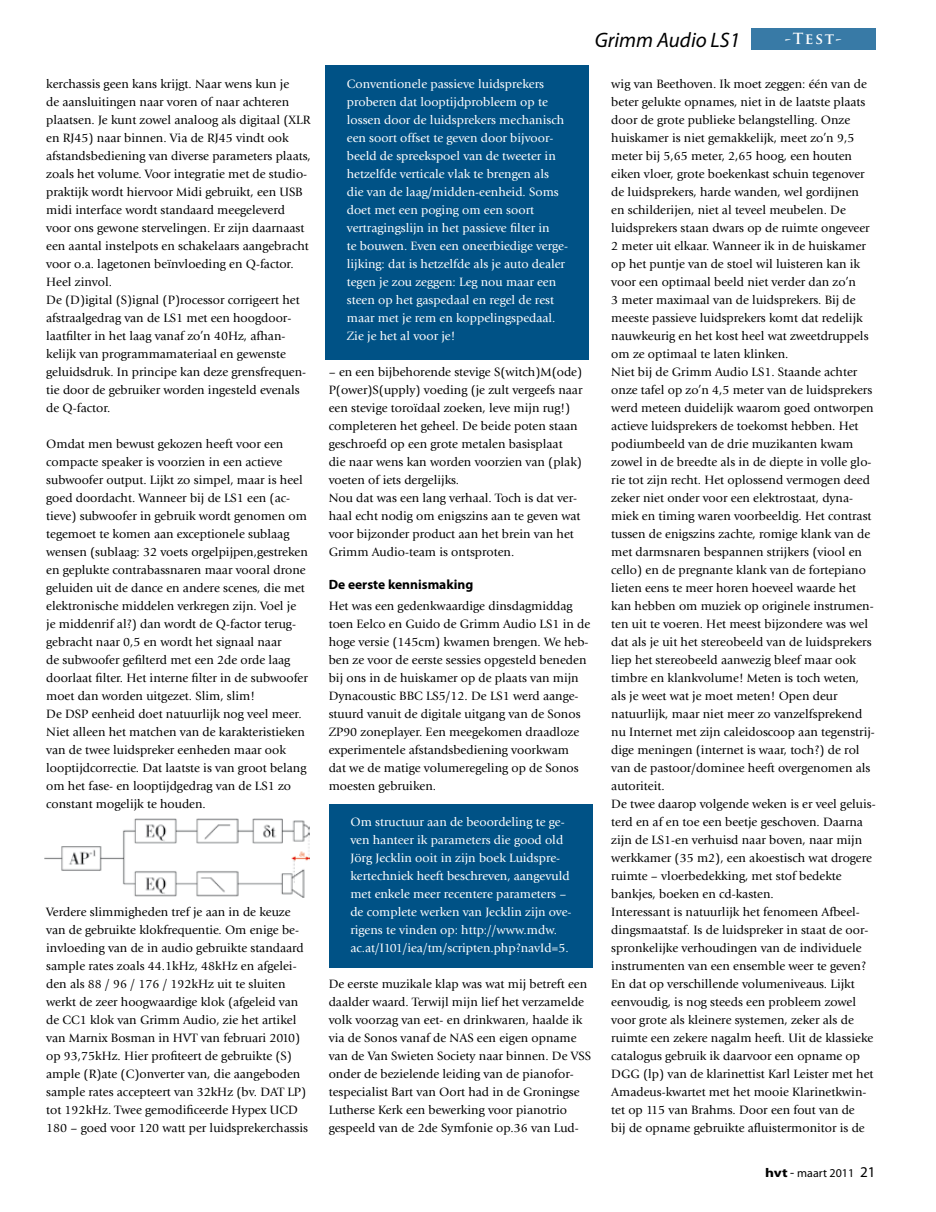
<style>
.page{position:relative;width:936px;height:1212px;background:#fff}
.page>*{position:absolute;margin:0;border:0;box-sizing:border-box;transform-origin:0 0}
.t1{font:italic 21px "Myriad Pro";color:#000}
.t2{font:700 15px "Trajan Pro";color:#fff}
.t3{font:700 13.5px "Myriad Pro";color:#000}
.t4{font:12.6px/18px "Giovanni Std";color:#000}
.t5{font:12.6px/18px "Giovanni Std";color:#fff}
.t6{font:12px "Myriad Pro";color:#000}
.s1{font-weight:700;font-size:12.75px}
.s2{font-size:13.5px}
.s3{font-size:15px}
</style>
<div class="page">
<div style="left:751px;top:28px;width:124px;height:22px;background:#387aa6"></div>
<div style="left:325px;top:65px;width:264px;height:294px;background:#005286"></div>
<div style="left:329px;top:804px;width:264px;height:163px;background:#005286"></div>
<img style="left:44px;top:819px;width:266px;height:78px">
<p class="t4" style="left:46px;top:75px;width:266px">kerchassis geen kans krijgt. Naar wens kun je<br>de aansluitingen naar voren of naar achteren plaatsen. Je kunt zowel analoog als digitaal (XLR en RJ45) naar binnen. Via de RJ45 vindt ook afstandsbediening van diverse parameters plaats, zoals het volume. Voor integratie met de studio&shy;praktijk wordt hiervoor Midi gebruikt, een USB midi interface wordt standaard meegeleverd voor ons gewone stervelingen. Er zijn daarnaast een aantal instelpots en schakelaars aangebracht voor o.a. lagetonen beïnvloeding en Q-factor.<br>Heel zinvol.<br>De (D)igital (S)ignal (P)rocessor corrigeert het afstraalgedrag van de LS1 met een hoogdoor&shy;laatfilter in het laag vanaf zo’n 40Hz, afhan&shy;kelijk van programmamateriaal en gewenste geluidsdruk. In principe kan deze grensfrequen&shy;tie door de gebruiker worden ingesteld evenals de Q-factor.</p>
<p class="t4" style="left:46px;top:435px;width:263px">Omdat men bewust gekozen heeft voor een compacte speaker is voorzien in een actieve subwoofer output. Lijkt zo simpel, maar is heel goed doordacht. Wanneer bij de LS1 een (ac&shy;tieve) subwoofer in gebruik wordt genomen om tegemoet te komen aan exceptionele sublaag wensen (sublaag: 32 voets orgelpijpen,gestreken en geplukte contrabassnaren maar vooral drone geluiden uit de dance en andere scenes, die met elektronische middelen verkregen zijn. Voel je je middenrif al?) dan wordt de Q-factor terug&shy;gebracht naar 0,5 en wordt het signaal naar<br>de subwoofer gefilterd met een 2de orde laag doorlaat filter. Het interne filter in de subwoofer moet dan worden uitgezet. Slim, slim!<br>De DSP eenheid doet natuurlijk nog veel meer.<br>Niet alleen het matchen van de karakteristieken van de twee luidspreker eenheden maar ook looptijdcorrectie. Dat laatste is van groot belang om het fase- en looptijdgedrag van de LS1 zo constant mogelijk te houden.</p>
<p class="t4" style="left:46px;top:903px;width:263px">Verdere slimmigheden tref je aan in de keuze van de gebruikte klokfrequentie. Om enige be&shy;ïnvloeding van de in audio gebruikte standaard sample rates zoals 44.1kHz, 48kHz en afgelei&shy;den als 88 / 96 / 176 / 192kHz uit te sluiten werkt de zeer hoogwaardige klok (afgeleid van de CC1 klok van Grimm Audio, zie het artikel van Marnix Bosman in HVT van februari 2010) op 93,75kHz. Hier profiteert de gebruikte (S) ample (R)ate (C)onverter van, die aangeboden sample rates accepteert van 32kHz (bv. DAT LP) tot 192kHz. Twee gemodificeerde Hypex UCD 180 – goed voor 120 watt per luidsprekerchassis</p>
<h1 class="t1" style="left:594px;top:27px;width:147px">Grimm Audio LS1</h1>
<p class="t2" style="left:784px;top:29px;width:58px">-Test-</p>
<p class="t5" style="left:347px;top:75px;width:223px">Conventionele passieve luidsprekers proberen dat looptijdprobleem op te lossen door de luidsprekers mechanisch een soort offset te geven door bijvoor&shy;beeld de spreekspoel van de tweeter in hetzelfde verticale vlak te brengen als die van de laag/midden-eenheid. Soms doet met een poging om een soort vertragingslijn in het passieve filter in<br>te bouwen. Even een oneerbiedige verge&shy;lijking: dat is hetzelfde als je auto dealer tegen je zou zeggen: Leg nou maar een steen op het gaspedaal en regel de rest maar met je rem en koppelingspedaal.<br>Zie je het al voor je!</p>
<p class="t4" style="left:329px;top:363px;width:255px">– en een bijbehorende stevige S(witch)M(ode)<br>P(ower)S(upply) voeding (je zult vergeefs naar een stevige toroïdaal zoeken, leve mijn rug!) completeren het geheel. De beide poten staan geschroefd op een grote metalen basisplaat die naar wens kan worden voorzien van (plak) voeten of iets dergelijks.<br>Nou dat was een lang verhaal. Toch is dat ver&shy;haal echt nodig om enigszins aan te geven wat voor bijzonder product aan het brein van het Grimm Audio-team is ontsproten.</p>
<p class="t3" style="left:329px;top:575px;width:146px">De eerste kennismaking</p>
<p class="t4" style="left:329px;top:597px;width:263px">Het was een gedenkwaardige dinsdagmiddag toen Eelco en Guido de Grimm Audio LS1 in de hoge versie (145cm) kwamen brengen. We heb&shy;ben ze voor de eerste sessies opgesteld beneden bij ons in de huiskamer op de plaats van mijn Dynacoustic BBC LS5/12. De LS1 werd aange&shy;stuurd vanuit de digitale uitgang van de Sonos ZP90 zoneplayer. Een meegekomen draadloze experimentele afstandsbediening voorkwam<br>dat we de matige volumeregeling op de Sonos moesten gebruiken.</p>
<p class="t5" style="left:350px;top:813px;width:223px">Om structuur aan de beoordeling te ge&shy;ven hanteer ik parameters die good old Jörg Jecklin ooit in zijn boek Luidspre&shy;kertechniek heeft beschreven, aangevuld met enkele meer recentere parameters – de complete werken van Jecklin zijn ove&shy;rigens te vinden op: http://www.mdw. ac.at/I101/iea/tm/scripten.php?navId=5.</p>
<p class="t4" style="left:329px;top:975px;width:264px">De eerste muzikale klap was wat mij betreft een daalder waard. Terwijl mijn lief het verzamelde volk voorzag van eet- en drinkwaren, haalde ik via de Sonos vanaf de NAS een eigen opname van de Van Swieten Society naar binnen. De VSS onder de bezielende leiding van de pianofor&shy;tespecialist Bart van Oort had in de Groningse Lutherse Kerk een bewerking voor pianotrio gespeeld van de 2de Symfonie op.36 van Lud-</p>
<p class="t4" style="left:611px;top:75px;width:266px">wig van Beethoven. Ik moet zeggen: één van de beter gelukte opnames, niet in de laatste plaats door de grote publieke belangstelling. Onze huiskamer is niet gemakkelijk, meet zo’n 9,5 meter bij 5,65 meter, 2,65 hoog, een houten eiken vloer, grote boekenkast schuin tegenover de luidsprekers, harde wanden, wel gordijnen<br>en schilderijen, niet al teveel meubelen. De luidsprekers staan dwars op de ruimte ongeveer 2 meter uit elkaar. Wanneer ik in de huiskamer op het puntje van de stoel wil luisteren kan ik voor een optimaal beeld niet verder dan zo’n<br>3 meter maximaal van de luidsprekers. Bij de meeste passieve luidsprekers komt dat redelijk nauwkeurig en het kost heel wat zweetdruppels om ze optimaal te laten klinken.<br>Niet bij de Grimm Audio LS1. Staande achter onze tafel op zo’n 4,5 meter van de luidsprekers werd meteen duidelijk waarom goed ontworpen actieve luidsprekers de toekomst hebben. Het podiumbeeld van de drie muzikanten kwam zowel in de breedte als in de diepte in volle glo&shy;rie tot zijn recht. Het oplossend vermogen deed zeker niet onder voor een elektrostaat, dyna&shy;miek en timing waren voorbeeldig. Het contrast tussen de enigszins zachte, romige klank van de met darmsnaren bespannen strijkers (viool en cello) en de pregnante klank van de fortepiano lieten eens te meer horen hoeveel waarde het kan hebben om muziek op originele instrumen&shy;ten uit te voeren. Het meest bijzondere was wel dat als je uit het stereobeeld van de luidsprekers liep het stereobeeld aanwezig bleef maar ook timbre en klankvolume! Meten is toch weten, als je weet wat je moet meten! Open deur natuurlijk, maar niet meer zo vanzelfsprekend nu Internet met zijn caleidoscoop aan tegenstrij&shy;dige meningen (internet is waar, toch?) de rol van de pastoor/dominee heeft overgenomen als autoriteit.<br>De twee daarop volgende weken is er veel geluis&shy;terd en af en toe een beetje geschoven. Daarna zijn de LS1-en verhuisd naar boven, naar mijn werkkamer (35 m2), een akoestisch wat drogere ruimte – vloerbedekking, met stof bedekte bankjes, boeken en cd-kasten.<br>Interessant is natuurlijk het fenomeen Afbeel&shy;dingsmaatstaf. Is de luidspreker in staat de oor&shy;spronkelijke verhoudingen van de individuele instrumenten van een ensemble weer te geven?<br>En dat op verschillende volumeniveaus. Lijkt eenvoudig, is nog steeds een probleem zowel voor grote als kleinere systemen, zeker als de ruimte een zekere nagalm heeft. Uit de klassieke catalogus gebruik ik daarvoor een opname op DGG (lp) van de klarinettist Karl Leister met het Amadeus-kwartet met het mooie Klarinetkwin&shy;tet op 115 van Brahms. Door een fout van de<br>bij de opname gebruikte afluistermonitor is de</p>
<p class="t6" style="left:765px;top:1165px;width:112px"><span class="s1">hvt</span> <span class="s2">-</span> maart 2011 <span class="s3">21</span></p>
</div>
